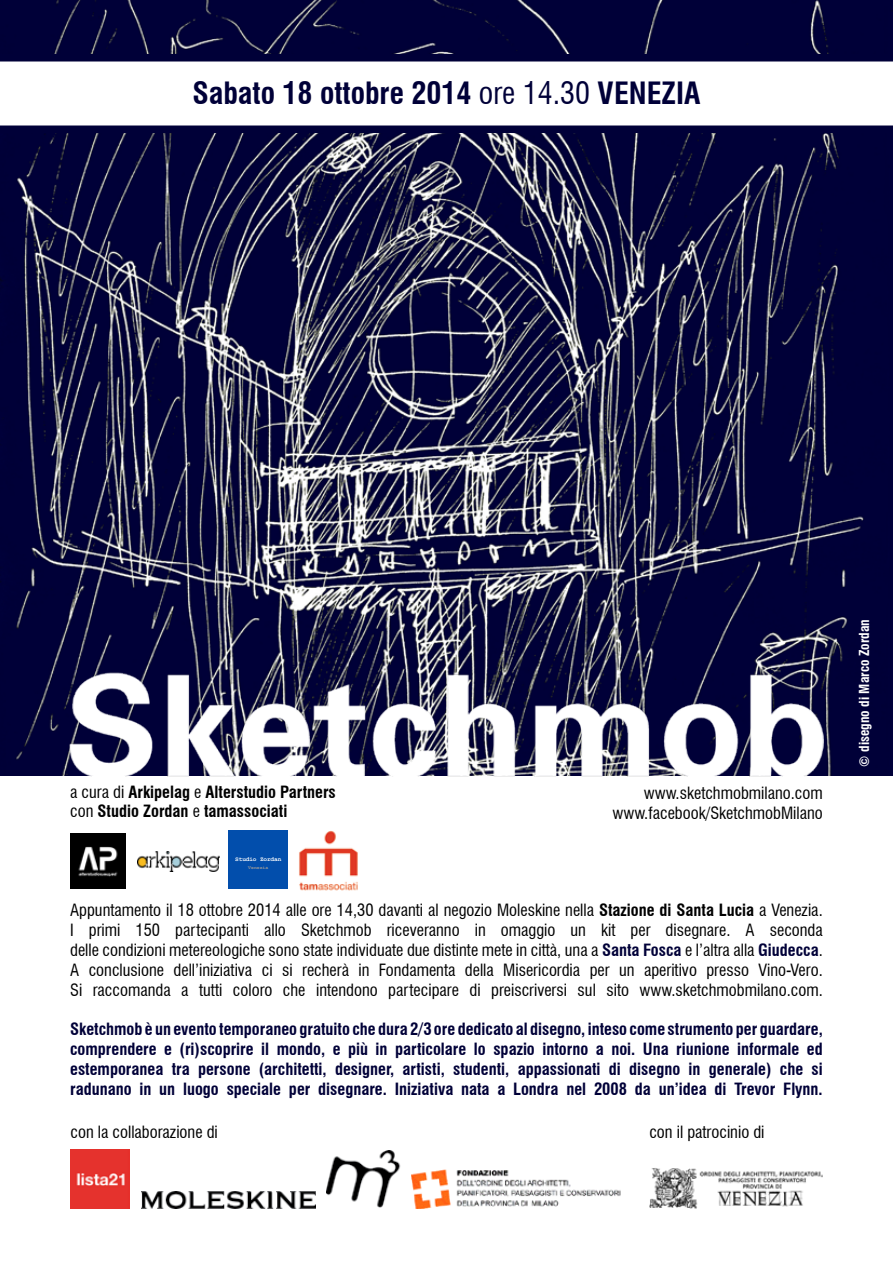
<style>
.page{position:relative;width:893px;height:1263px;background:#fff}
.page>*{position:absolute;margin:0;border:0;box-sizing:border-box;transform-origin:0 0}
.t1{font:700 condensed 30px "Swiss 721 BT";color:#000038}
.t2{font:condensed 16.5px/19.8px "Swiss 721 BT";color:#000;text-align:justify}
.t3{font:700 condensed 16.5px/19.8px "Swiss 721 BT";color:#000038;text-align:justify}
.t4{font:700 condensed 16.5px/19.8px "Swiss 721 BT";color:#000}
.t5{font:700 condensed 13.5px "Swiss 721 BT";color:#fff}
.t6{font:700 6.15px "Courier New";letter-spacing:-.025em;color:#fff}
.t7{font:700 4.8px "Courier New";color:#999}
.s1{font-weight:400}
.s2{font-weight:700}
.s3{font-weight:700;color:#000038}
</style>
<div class="page">
<img style="left:70px;top:1150px;width:59px;height:59px">
<img style="left:0;top:0;width:893px;height:775px">
<svg style="left:0;top:54px;width:893px;height:79px"></svg>
<img style="left:327px;top:1150px;width:74px;height:58px">
<div style="left:228px;top:831px;width:59px;height:58px;background:#024eac"></div>
<img style="left:299px;top:830px;width:59px;height:61px">
<img style="left:70px;top:833px;width:56px;height:56px">
<img style="left:137px;top:852px;width:82px;height:20px">
<img style="left:141px;top:1192px;width:175px;height:17px">
<img style="left:70px;top:627px;width:753px;height:149px">
<img style="left:411px;top:1169px;width:210px;height:40px">
<img style="left:649px;top:1168px;width:174px;height:41px">
<h1 class="t1" style="left:192px;top:76px;width:510px">Sabato 18 ottobre 2014 <span class="s1">ore 14.30</span> VENEZIA</h1>
<p class="t4" style="left:70px;top:782px;width:267px"><span class="s1">a cura di</span> Arkipelag <span class="s1">e</span> Alterstudio Partners <span class="s1">con</span> Studio Zordan <span class="s1">e</span> tamassociati</p>
<p class="t6" style="left:235px;top:856px;width:48px">Studio Zordan</p>
<p class="t7" style="left:248px;top:864px;width:22px">Venezia</p>
<p class="t2" style="left:612px;top:783px;width:212px;text-align:right">www.sketchmobmilano.com www.facebook/SketchmobMilano</p>
<p class="t2" style="left:70px;top:900px;width:754px">Appuntamento il 18 ottobre 2014 alle ore 14,30 davanti al negozio Moleskine nella <span class="s2">Stazione di Santa Lucia</span> a Venezia.<br>I primi 150 partecipanti allo Sketchmob riceveranno in omaggio un kit per disegnare. A seconda delle condizioni metereologiche sono state individuate due distinte mete in città, una a <span class="s3">Santa Fosca</span> e l’altra alla <span class="s3">Giudecca</span>.<br>A conclusione dell’iniziativa ci si recherà in Fondamenta della Misericordia per un aperitivo presso Vino-Vero.<br>Si raccomanda a tutti coloro che intendono partecipare di preiscriversi sul sito www.sketchmobmilano.com.</p>
<p class="t3" style="left:70px;top:1019px;width:754px">Sketchmob è un evento temporaneo gratuito che dura 2/3 ore dedicato al disegno, inteso come strumento per guardare, comprendere e (ri)scoprire il mondo, e più in particolare lo spazio intorno a noi. Una riunione informale ed estemporanea tra persone (architetti, designer, artisti, studenti, appassionati di disegno in generale) che si radunano in un luogo speciale per disegnare. Iniziativa nata a Londra nel 2008 da un’idea di Trevor Flynn.</p>
<p class="t2" style="left:70px;top:1122px;width:149px">con la collaborazione di</p>
<p class="t2" style="left:649px;top:1122px;width:117px">con il patrocinio di</p>
<p class="t5" style="left:856px;top:766px;width:149px;rotate:-90deg">© disegno di Marco Zordan</p>
</div>
